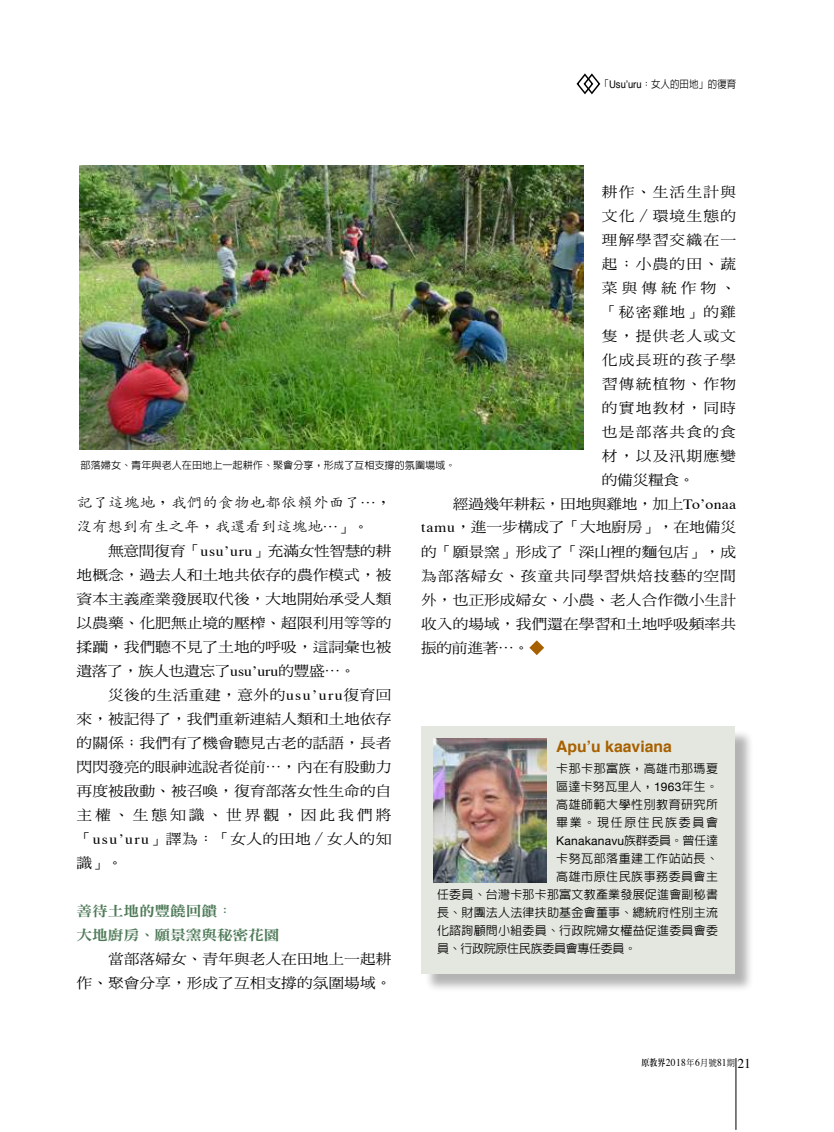
<style>
.page{position:relative;width:834px;height:1132px;background:#fff}
.page>*{position:absolute;margin:0;border:0;box-sizing:border-box;transform-origin:0 0}
.t1{font:700 15.75px "Helvetica";color:#a76000}
.t2{font:14.1px/24px "DF Ming Std W5";color:#000;text-align:justify;scale:1.11 1}
.t3{font:300 14.1px/24px "AR Kai B5";color:#000;scale:1.11 1}
.t4{font:14.1px "DF Ming Std W5";letter-spacing:.075em;color:#000;scale:1.11 1}
.t5{font:14.1px/24px "DF Ming Std W9";letter-spacing:-.01em;color:#4e7a58;scale:1.11 1}
.t6{font:14.1px "DF Ming Std W5";letter-spacing:-.025em;color:#000;scale:1.11 1}
.t7{font:14.1px "DF Ming Std W5";letter-spacing:.055em;color:#000;scale:1.11 1}
.t8{font:500 12px/18px "AR Hei B5";letter-spacing:.02em;color:#000;text-align:justify}
.t9{font:500 12px "AR Hei B5";letter-spacing:.04em;color:#000}
.t10{font:12px "Helvetica Neue";letter-spacing:.02em;color:#000}
.t11{font:500 12px "AR Hei B5";letter-spacing:-.025em;color:#000}
.t12{font:500 10.5px "AR Hei B5";color:#000;scale:.9 1}
.t13{font:10.5px "Times";letter-spacing:.05em;color:#000;scale:.9 1}
.t14{font:500 10.2px "AR Hei B5";color:#000}
.s1{font-family:"Helvetica";font-weight:400}
.s2{font-family:"Adobe Ming Std";font-weight:300}
.s3{font-family:"Times"}
.s4{font-family:"DF Ming Std W5";font-weight:400}
.s5{font-family:"Helvetica Neue";font-weight:400}
.s6{font-family:"AR Hei B5";font-weight:500}
.s7{font-family:"AR Ming B5";font-weight:800;font-size:9px}
.s8{font-family:"DF Ming Std W5";font-size:9px}
.s9{font-size:13.5px}
</style>
<div class="page">
<hr style="left:735px;top:1057px;width:1px;height:72px;background:#000">
<svg style="left:529px;top:640px;width:15px;height:15px"></svg>
<svg style="left:576px;top:73px;width:25px;height:22px"></svg>
<div style="left:423px;top:728px;width:330px;height:264px;background:#000;opacity:.3"></div>
<div style="left:421px;top:726px;width:313px;height:247px;background:#e4e7e0"></div>
<img style="left:434px;top:738px;width:112px;height:144px">
<img style="left:79px;top:165px;width:504px;height:284px">
<p class="t12" style="left:599px;top:78px;width:153px">「<span class="s1">Usu’uru</span><span class="s2">：</span>女人的田地」的復育</p>
<p class="t2" style="left:602px;top:179px;width:122px">耕作、生活生計與</p>
<p class="t2" style="left:602px;top:203px;width:122px">文化<span class="s2">／</span>環境生態的</p>
<p class="t4" style="left:602px;top:232px;width:122px">理解學習交織在一</p>
<p class="t2" style="left:602px;top:251px;width:122px">起<span class="s2">；</span>小農的田、蔬</p>
<p class="t2" style="left:601px;top:275px;width:122px">菜與傳統作物、</p>
<p class="t2" style="left:601px;top:299px;width:122px">「秘密雞地」的雞</p>
<p class="t2" style="left:601px;top:323px;width:122px">隻，提供老人或文</p>
<p class="t4" style="left:601px;top:352px;width:122px">化成長班的孩子學</p>
<p class="t2" style="left:601px;top:371px;width:122px">習傳統植物、作物</p>
<p class="t2" style="left:601px;top:395px;width:122px">的實地教材，同時</p>
<p class="t4" style="left:601px;top:424px;width:122px">也是部落共食的食</p>
<p class="t2" style="left:601px;top:443px;width:122px">材，以及汛期應變</p>
<p class="t2" style="left:601px;top:467px;width:85px">的備災糧食。</p>
<p class="t6" style="left:452px;top:496px;width:257px">經過幾年耕耘，田地與雞地，加上<span class="s3">To’onaa</span></p>
<p class="t2" style="left:421px;top:515px;width:285px"><span class="s3">tamu</span>，進一步構成了「大地廚房」，在地備災</p>
<p class="t2" style="left:421px;top:539px;width:285px">的「願景窯」形成了「深山裡的麵包店」，成</p>
<p class="t7" style="left:421px;top:568px;width:285px">為部落婦女、孩童共同學習烘焙技藝的空間</p>
<p class="t2" style="left:421px;top:587px;width:285px">外，也正形成婦女、小農、老人合作微小生計</p>
<p class="t2" style="left:421px;top:611px;width:285px">收入的場域，我們還在學習和土地呼吸頻率共</p>
<p class="t2" style="left:421px;top:635px;width:99px">振的前進著<span class="s2">⋯</span>。</p>
<p class="t14" style="left:81px;top:459px;width:376px">部落婦女、青年與老人在田地上一起耕作、聚會分享，形成了互相支撐的氛圍場域。</p>
<p class="t3" style="left:77px;top:490px;width:285px">記了這塊地，我們的食物也都依賴外面了⋯，沒有想到有生之年，我還看到這塊地⋯<span class="s4">」。</span></p>
<p class="t2" style="left:77px;top:538px;width:285px;text-indent:32px">無意間復育「<span class="s3">usu’uru</span>」充滿女性智慧的耕地概念，過去人和土地共依存的農作模式，被資本主義產業發展取代後，大地開始承受人類以農藥、化肥無止境的壓榨、超限利用等等的揉躪，我們聽不見了土地的呼吸，這詞彙也被遺落了，族人也遺忘了<span class="s3">usu’uru</span>的豐盛<span class="s2">⋯</span>。</p>
<p class="t2" style="left:77px;top:682px;width:285px;text-indent:32px">災後的生活重建，意外的<span class="s3">usu’uru</span>復育回來，被記得了，我們重新連結人類和土地依存的關係<span class="s2">；</span>我們有了機會聽見古老的話語，長者閃閃發亮的眼神述說者從前<span class="s2">⋯</span>，內在有股動力再度被啟動、被召喚，復育部落女性生命的自主權、生態知識、世界觀，因此我們將「<span class="s3">usu’uru</span>」譯為<span class="s2">：</span>「女人的田地<span class="s2">／</span>女人的知識」。</p>
<p class="t5" style="left:77px;top:898px;width:184px">善待土地的豐饒回饋<span class="s2">：<br></span>大地廚房、願景窯與秘密花園</p>
<p class="t2" style="left:77px;top:946px;width:285px;text-align:right">當部落婦女、青年與老人在田地上一起耕<br>作、聚會分享，形成了互相支撐的氛圍場域。</p>
<p class="t1" style="left:556px;top:733px;width:117px">Apu’u kaaviana</p>
<p class="t8" style="left:556px;top:758px;width:163px">卡那卡那富族，高雄市那瑪夏區達卡努瓦里人，<span class="s5">1963</span>年生。高雄師範大學性別教育研究所畢業。現任原住民族委員會</p>
<p class="t10" style="left:556px;top:831px;width:163px">Kanakanavu<span class="s6">族群委員。曾任達</span></p>
<p class="t9" style="left:556px;top:851px;width:163px">卡努瓦部落重建工作站站長、</p>
<p class="t9" style="left:556px;top:869px;width:163px">高雄市原住民族事務委員會主</p>
<p class="t8" style="left:437px;top:884px;width:282px">任委員、台灣卡那卡那富文教產業發展促進會副秘書</p>
<p class="t8" style="left:437px;top:902px;width:282px">長、財團法人法律扶助基金會董事、總統府性別主流</p>
<p class="t8" style="left:437px;top:920px;width:282px">化諮詢顧問小組委員、行政院婦女權益促進委員會委</p>
<p class="t11" style="left:437px;top:941px;width:201px">員、行政院原住民族委員會專任委員。</p>
<p class="t13" style="left:641px;top:1052px;width:123px"><span class="s7">原教界</span>2018<span class="s8">年</span>6<span class="s8">月號</span>81<span class="s8">期</span> <span class="s9">21</span></p>
</div>
